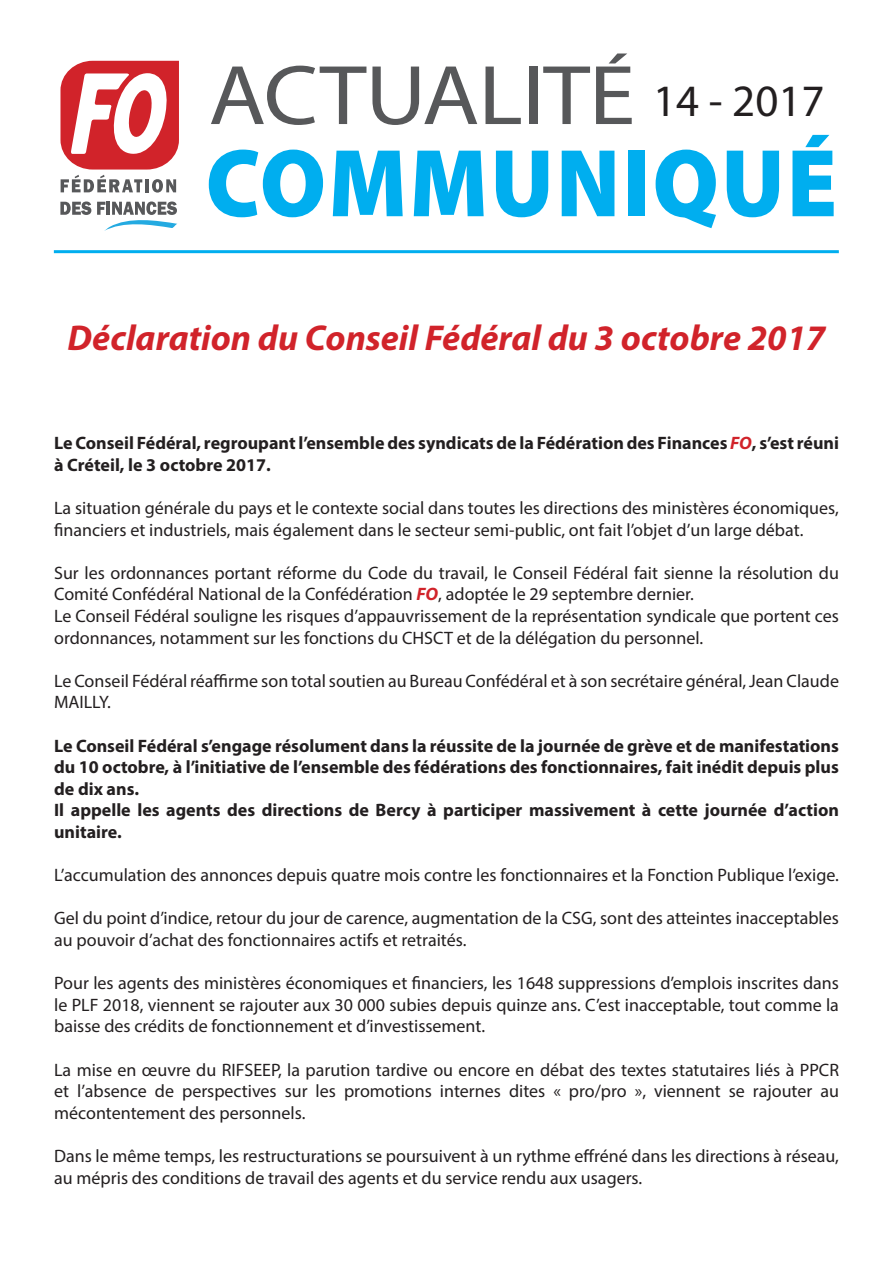
<style>
.page{position:relative;width:893px;height:1263px;background:#fff}
.page>*{position:absolute;margin:0;border:0;box-sizing:border-box;transform-origin:0 0}
.t1{font:45px "Myriad Pro";color:#231f20}
.t2{font:italic 700 36px "Myriad Pro";color:#d1232a}
.Sans_interligne{font:18px/21.6px "Myriad Pro";color:#231f20}
.Sans_interligne-2{font:700 18px/21.6px "Myriad Pro";color:#231f20}
.s1{font-style:italic;color:#d1232a}
.s2{font-weight:700;font-style:italic;color:#d1232a}
</style>
<div class="page">
<svg style="left:211px;top:66px;width:155px;height:59px"></svg>
<svg style="left:372px;top:67px;width:105px;height:58px"></svg>
<svg style="left:485px;top:67px;width:36px;height:57px"></svg>
<div style="left:529px;top:67px;width:8px;height:57px;background:#57585a"></div>
<svg style="left:543px;top:67px;width:47px;height:57px"></svg>
<svg style="left:596px;top:54px;width:36px;height:70px"></svg>
<svg style="left:209px;top:150px;width:114px;height:67px"></svg>
<svg style="left:333px;top:151px;width:70px;height:65px"></svg>
<svg style="left:414px;top:151px;width:70px;height:65px"></svg>
<svg style="left:496px;top:151px;width:52px;height:66px"></svg>
<svg style="left:562px;top:151px;width:52px;height:65px"></svg>
<div style="left:628px;top:151px;width:17px;height:65px;background:#00aeef"></div>
<svg style="left:656px;top:150px;width:60px;height:78px"></svg>
<svg style="left:727px;top:151px;width:52px;height:66px"></svg>
<svg style="left:792px;top:135px;width:42px;height:81px"></svg>
<hr style="left:54px;top:250px;width:785px;height:3px;background:#00aeef">
<svg style="left:60px;top:61px;width:119px;height:132px"></svg>
<svg style="left:60px;top:201px;width:31px;height:14px"></svg>
<svg style="left:97px;top:201px;width:80px;height:30px"></svg>
<p class="t1" style="left:653px;top:73px;width:173px">14 - 2017</p>
<p class="t2" style="left:67px;top:315px;width:760px">Déclaration du Conseil Fédéral du 3 octobre 2017</p>
<p class="Sans_interligne-2" style="left:54px;top:432px;width:786px">Le Conseil Fédéral, regroupant l’ensemble des syndicats de la Fédération des Finances <span class="s1">FO</span>, s’est réuni à Créteil, le 3 octobre 2017.</p>
<p class="Sans_interligne" style="left:54px;top:497px;width:786px">La situation générale du pays et le contexte social dans toutes les directions des ministères économiques, financiers et industriels, mais également dans le secteur semi-public, ont fait l’objet d’un large débat.</p>
<p class="Sans_interligne" style="left:54px;top:562px;width:786px">Sur les ordonnances portant réforme du Code du travail, le Conseil Fédéral fait sienne la résolution du<br>Comité Confédéral National de la Confédération <span class="s2">FO</span>, adoptée le 29 septembre dernier.</p>
<p class="Sans_interligne" style="left:54px;top:605px;width:786px">Le Conseil Fédéral souligne les risques d’appauvrissement de la représentation syndicale que portent ces ordonnances, notamment sur les fonctions du CHSCT et de la délégation du personnel.</p>
<p class="Sans_interligne" style="left:54px;top:670px;width:786px">Le Conseil Fédéral réaffirme son total soutien au Bureau Confédéral et à son secrétaire général, Jean Claude<br>MAILLY.</p>
<p class="Sans_interligne-2" style="left:54px;top:734px;width:786px;text-align:justify">Le Conseil Fédéral s’engage résolument dans la réussite de la journée de grève et de manifestations du 10 octobre, à l’initiative de l’ensemble des fédérations des fonctionnaires, fait inédit depuis plus de dix ans.</p>
<p class="Sans_interligne-2" style="left:54px;top:799px;width:786px">Il appelle les agents des directions de Bercy à participer massivement à cette journée d’action unitaire.</p>
<p class="Sans_interligne" style="left:54px;top:864px;width:786px">L’accumulation des annonces depuis quatre mois contre les fonctionnaires et la Fonction Publique l’exige.</p>
<p class="Sans_interligne" style="left:54px;top:907px;width:786px">Gel du point d’indice, retour du jour de carence, augmentation de la CSG, sont des atteintes inacceptables au pouvoir d’achat des fonctionnaires actifs et retraités.</p>
<p class="Sans_interligne" style="left:54px;top:972px;width:786px;text-align:justify">Pour les agents des ministères économiques et financiers, les 1648 suppressions d’emplois inscrites dans le PLF 2018, viennent se rajouter aux 30 000 subies depuis quinze ans. C’est inacceptable, tout comme la baisse des crédits de fonctionnement et d’investissement.</p>
<p class="Sans_interligne" style="left:54px;top:1058px;width:786px;text-align:justify">La mise en œuvre du RIFSEEP, la parution tardive ou encore en débat des textes statutaires liés à PPCR et l’absence de perspectives sur les promotions internes dites « pro/pro », viennent se rajouter au mécontentement des personnels.</p>
<p class="Sans_interligne" style="left:54px;top:1145px;width:786px">Dans le même temps, les restructurations se poursuivent à un rythme effréné dans les directions à réseau, au mépris des conditions de travail des agents et du service rendu aux usagers.</p>
</div>
